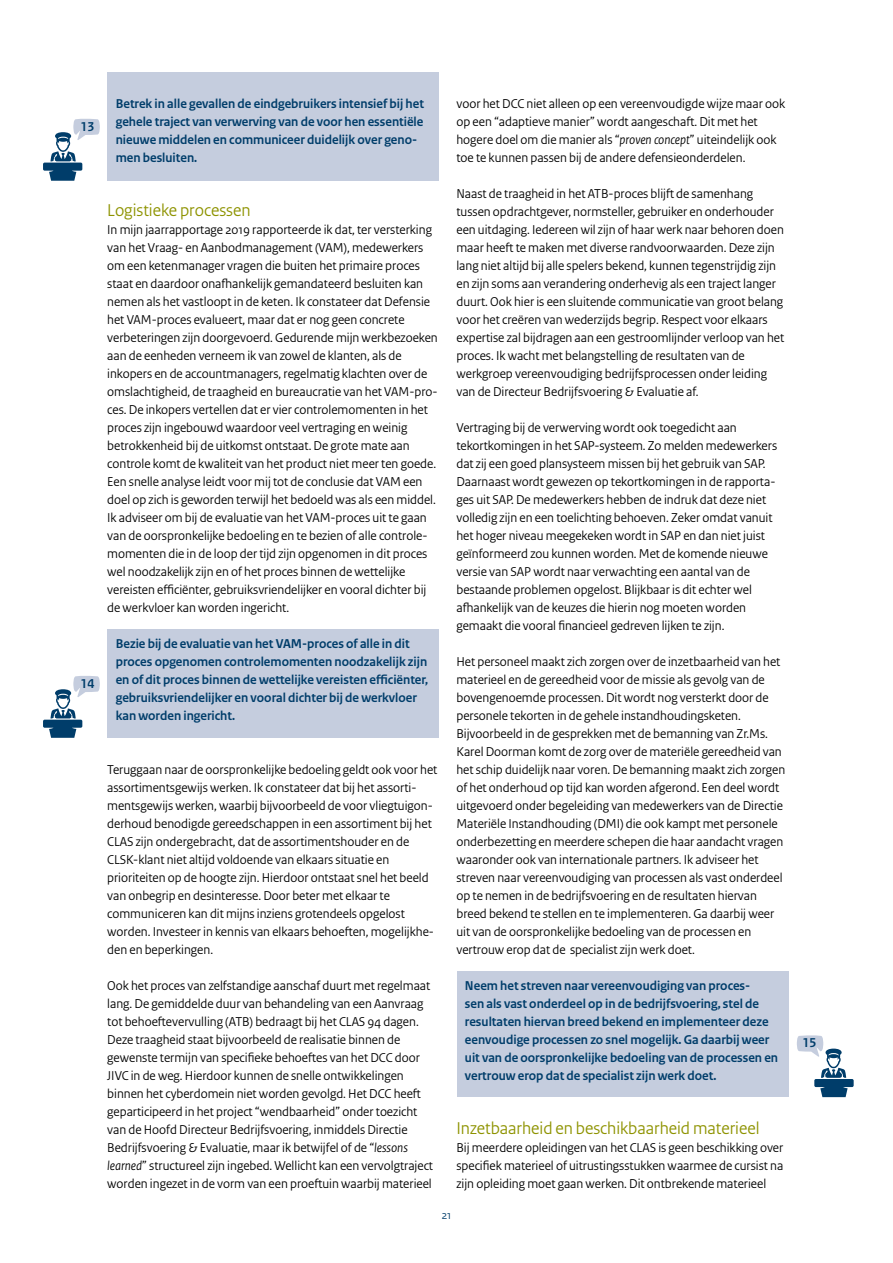
<style>
.page{position:relative;width:893px;height:1263px;background:#fff}
.page>*{position:absolute;margin:0;border:0;box-sizing:border-box;transform-origin:0 0}
.t1{font:18px "Rijksoverheid Sans Heading";color:#8e9300}
.t2{font:13.5px/18px "Rijksoverheid Sans Heading";color:#000}
.t3{font:700 13.5px/18px "Rijksoverheid Sans Heading";color:#003d6a}
.t4{font:12px "Rijksoverheid Sans Heading";color:#003d6a}
.s1{font-style:italic}
</style>
<div class="page">
<div style="left:107px;top:629px;width:332px;height:109px;background:#c5cdde"></div>
<svg style="left:43px;top:676px;width:57px;height:62px"></svg>
<div style="left:107px;top:72px;width:332px;height:109px;background:#c5cdde"></div>
<svg style="left:43px;top:119px;width:57px;height:62px"></svg>
<div style="left:457px;top:972px;width:331px;height:125px;background:#c5cdde"></div>
<svg style="left:797px;top:1035px;width:57px;height:62px"></svg>
<p class="t3" style="left:80px;top:118px;width:15px">13</p>
<p class="t3" style="left:80px;top:675px;width:15px">14</p>
<p class="t3" style="left:116px;top:95px;width:310px">Betrek in alle gevallen de eindgebruikers intensief bij het gehele traject van verwerving van de voor hen essentiële nieuwe middelen en communiceer duidelijk over geno&shy;men besluiten.</p>
<h1 class="t1" style="left:107px;top:200px;width:145px">Logistieke processen</h1>
<p class="t2" style="left:107px;top:221px;width:332px">In mijn jaarrapportage 2019 rapporteerde ik dat, ter versterking van het Vraag- en Aanbodmanagement (VAM), medewerkers om een ketenmanager vragen die buiten het primaire proces staat en daardoor onafhankelijk gemandateerd besluiten kan nemen als het vastloopt in de keten. Ik constateer dat Defensie het VAM-proces evalueert, maar dat er nog geen concrete verbeteringen zijn doorgevoerd. Gedurende mijn werkbezoeken aan de eenheden verneem ik van zowel de klanten, als de inkopers en de accountmanagers, regelmatig klachten over de omslachtigheid, de traagheid en bureaucratie van het VAM-pro&shy;ces. De inkopers vertellen dat er vier controlemomenten in het proces zijn ingebouwd waardoor veel vertraging en weinig betrokkenheid bij de uitkomst ontstaat. De grote mate aan controle komt de kwaliteit van het product niet meer ten goede.<br>Een snelle analyse leidt voor mij tot de conclusie dat VAM een doel op zich is geworden terwijl het bedoeld was als een middel.<br>Ik adviseer om bij de evaluatie van het VAM-proces uit te gaan van de oorspronkelijke bedoeling en te bezien of alle controle&shy;momenten die in de loop der tijd zijn opgenomen in dit proces wel noodzakelijk zijn en of het proces binnen de wettelijke vereisten efficiënter, gebruiksvriendelijker en vooral dichter bij de werkvloer kan worden ingericht.</p>
<p class="t3" style="left:116px;top:635px;width:314px">Bezie bij de evaluatie van het VAM-proces of alle in dit proces opgenomen controlemomenten noodzakelijk zijn en of dit proces binnen de wettelijke vereisten efficiënter, gebruiksvriendelijker en vooral dichter bij de werkvloer kan worden ingericht.</p>
<p class="t2" style="left:107px;top:761px;width:332px">Teruggaan naar de oorspronkelijke bedoeling geldt ook voor het assortimentsgewijs werken. Ik constateer dat bij het assorti&shy;mentsgewijs werken, waarbij bijvoorbeeld de voor vliegtuigon&shy;derhoud benodigde gereedschappen in een assortiment bij het CLAS zijn ondergebracht, dat de assortimentshouder en de CLSK-klant niet altijd voldoende van elkaars situatie en prioriteiten op de hoogte zijn. Hierdoor ontstaat snel het beeld van onbegrip en desinteresse. Door beter met elkaar te communiceren kan dit mijns inziens grotendeels opgelost worden. Investeer in kennis van elkaars behoeften, mogelijkhe&shy;den en beperkingen.</p>
<p class="t2" style="left:107px;top:977px;width:327px">Ook het proces van zelfstandige aanschaf duurt met regelmaat lang. De gemiddelde duur van behandeling van een Aanvraag tot behoeftevervulling (ATB) bedraagt bij het CLAS 94 dagen.<br>Deze traagheid staat bijvoorbeeld de realisatie binnen de gewenste termijn van specifieke behoeftes van het DCC door JIVC in de weg. Hierdoor kunnen de snelle ontwikkelingen binnen het cyberdomein niet worden gevolgd. Het DCC heeft geparticipeerd in het project “wendbaarheid” onder toezicht van de Hoofd Directeur Bedrijfsvoering, inmiddels Directie Bedrijfsvoering &amp; Evaluatie, maar ik betwijfel of de “<span class="s1">lessons learned</span>” structureel zijn ingebed. Wellicht kan een vervolgtraject worden ingezet in de vorm van een proeftuin waarbij materieel</p>
<p class="t2" style="left:456px;top:95px;width:330px">voor het DCC niet alleen op een vereenvoudigde wijze maar ook op een “adaptieve manier” wordt aangeschaft. Dit met het hogere doel om die manier als “<span class="s1">proven concept</span>” uiteindelijk ook toe te kunnen passen bij de andere defensieonderdelen.</p>
<p class="t2" style="left:456px;top:185px;width:329px">Naast de traagheid in het ATB-proces blijft de samenhang tussen opdrachtgever, normsteller, gebruiker en onderhouder een uitdaging. Iedereen wil zijn of haar werk naar behoren doen maar heeft te maken met diverse randvoorwaarden. Deze zijn lang niet altijd bij alle spelers bekend, kunnen tegenstrijdig zijn en zijn soms aan verandering onderhevig als een traject langer duurt. Ook hier is een sluitende communicatie van groot belang voor het creëren van wederzijds begrip. Respect voor elkaars expertise zal bijdragen aan een gestroomlijnder verloop van het proces. Ik wacht met belangstelling de resultaten van de werkgroep vereenvoudiging bedrijfsprocessen onder leiding van de Directeur Bedrijfsvoering &amp; Evaluatie af.</p>
<p class="t2" style="left:456px;top:419px;width:322px">Vertraging bij de verwerving wordt ook toegedicht aan tekortkomingen in het SAP-systeem. Zo melden medewerkers dat zij een goed plansysteem missen bij het gebruik van SAP.<br>Daarnaast wordt gewezen op tekortkomingen in de rapporta&shy;ges uit SAP. De medewerkers hebben de indruk dat deze niet volledig zijn en een toelichting behoeven. Zeker omdat vanuit het hoger niveau meegekeken wordt in SAP en dan niet juist geïnformeerd zou kunnen worden. Met de komende nieuwe versie van SAP wordt naar verwachting een aantal van de bestaande problemen opgelost. Blijkbaar is dit echter wel afhankelijk van de keuzes die hierin nog moeten worden gemaakt die vooral financieel gedreven lijken te zijn.</p>
<p class="t2" style="left:456px;top:652px;width:330px">Het personeel maakt zich zorgen over de inzetbaarheid van het materieel en de gereedheid voor de missie als gevolg van de bovengenoemde processen. Dit wordt nog versterkt door de personele tekorten in de gehele instandhoudingsketen.<br>Bijvoorbeeld in de gesprekken met de bemanning van Zr.Ms.<br>Karel Doorman komt de zorg over de materiële gereedheid van het schip duidelijk naar voren. De bemanning maakt zich zorgen of het onderhoud op tijd kan worden afgerond. Een deel wordt uitgevoerd onder begeleiding van medewerkers van de Directie Materiële Instandhouding (DMI) die ook kampt met personele onderbezetting en meerdere schepen die haar aandacht vragen waaronder ook van internationale partners. Ik adviseer het streven naar vereenvoudiging van processen als vast onderdeel op te nemen in de bedrijfsvoering en de resultaten hiervan breed bekend te stellen en te implementeren. Ga daarbij weer uit van de oorspronkelijke bedoeling van de processen en vertrouw erop dat de specialist zijn werk doet.</p>
<p class="t3" style="left:465px;top:977px;width:315px">Neem het streven naar vereenvoudiging van proces-<br>sen als vast onderdeel op in de bedrijfsvoering, stel de resultaten hiervan breed bekend en implementeer deze eenvoudige processen zo snel mogelijk. Ga daarbij weer uit van de oorspronkelijke bedoeling van de processen en vertrouw erop dat de specialist zijn werk doet.</p>
<h1 class="t1" style="left:456px;top:1118px;width:305px">Inzetbaarheid en beschikbaarheid materieel</h1>
<p class="t2" style="left:456px;top:1139px;width:328px;text-align:justify">Bij meerdere opleidingen van het CLAS is geen beschikking over specifiek materieel of uitrustingsstukken waarmee de cursist na zijn opleiding moet gaan werken. Dit ontbrekende materieel</p>
<p class="t4" style="left:442px;top:1208px;width:11px">21</p>
<p class="t3" style="left:802px;top:1034px;width:15px">15</p>
</div>
